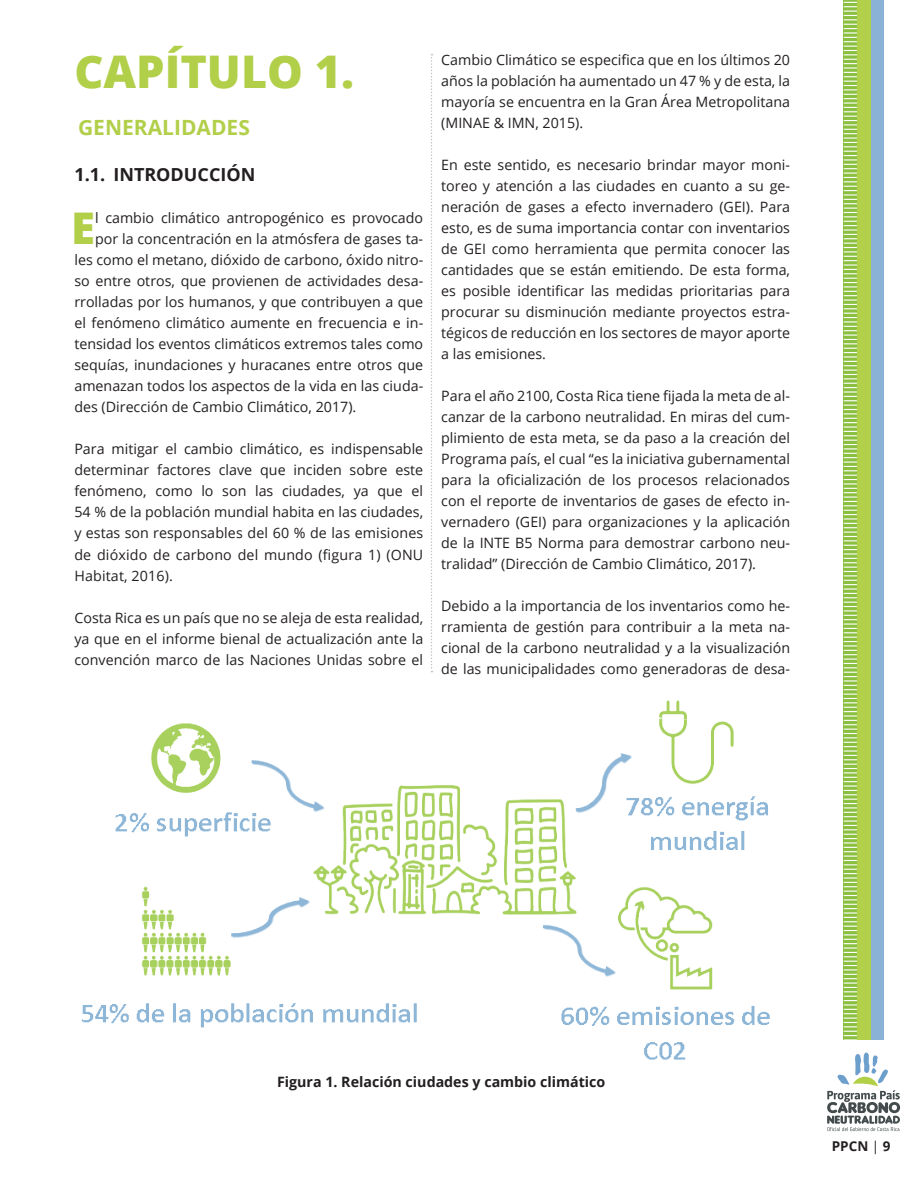
<style>
.page{position:relative;width:918px;height:1188px;background:#fff}
.page>*{position:absolute;margin:0;border:0;box-sizing:border-box;transform-origin:0 0}
.t1{font:800 45px "Open Sans";color:#b1cf49}
.t2{font:800 43.65px "Open Sans";color:#b1cf49}
.t3{font:700 21px "Open Sans";color:#b1cf49}
.t4{font:700 18px "Open Sans";color:#231f20}
.t5{font:14.25px/21px "Open Sans";color:#231f20;text-align:justify}
.t6{font:700 14.25px "Open Sans";color:#231f20}
.t7{font:700 13.5px "Open Sans";color:#231f20}
.s1{font-weight:400}
</style>
<div class="page">
<svg style="left:827px;top:1053px;width:73px;height:78px"></svg>
<div style="left:870px;top:0;width:13px;height:1040px;background:#8ab2d7"></div>
<div style="left:857px;top:0;width:13px;height:1040px;background:#b2d04a"></div>
<svg style="left:844px;top:2px;width:13px;height:1038px"></svg>
<img style="left:81px;top:700px;width:689px;height:360px">
<svg style="left:431px;top:54px;width:2px;height:618px"></svg>
<h1 class="t1" style="left:74px;top:38px;width:281px">CAPÍTULO 1.</h1>
<h3 class="t3" style="left:78px;top:112px;width:173px">GENERALIDADES</h3>
<p class="t4" style="left:74px;top:162px;width:183px">1.1. INTRODUCCIÓN</p>
<h2 class="t2" style="left:71px;top:195px;width:25px">E</h2>
<p class="t5" style="left:95px;top:207px;width:330px">l cambio climático antropogénico es provocado</p>
<p class="t5" style="left:95px;top:228px;width:330px">por la concentración en la atmósfera de gases ta-</p>
<p class="t5" style="left:74px;top:249px;width:350px">les como el metano, dióxido de carbono, óxido nitro-</p>
<p class="t5" style="left:74px;top:270px;width:350px">so entre otros, que provienen de actividades desa-</p>
<p class="t5" style="left:74px;top:291px;width:350px">rrolladas por los humanos, y que contribuyen a que</p>
<p class="t5" style="left:74px;top:312px;width:350px">el fenómeno climático aumente en frecuencia e in-</p>
<p class="t5" style="left:74px;top:333px;width:350px">tensidad los eventos climáticos extremos tales como</p>
<p class="t5" style="left:74px;top:354px;width:350px">sequías, inundaciones y huracanes entre otros que</p>
<p class="t5" style="left:74px;top:375px;width:350px">amenazan todos los aspectos de la vida en las ciuda-</p>
<p class="t5" style="left:74px;top:396px;width:283px">des (Dirección de Cambio Climático, 2017).</p>
<p class="t5" style="left:74px;top:438px;width:350px">Para mitigar el cambio climático, es indispensable determinar factores clave que inciden sobre este fenómeno, como lo son las ciudades, ya que el 54 % de la población mundial habita en las ciudades, y estas son responsables del 60 % de las emisiones de dióxido de carbono del mundo (figura 1) (ONU Habitat, 2016).</p>
<p class="t5" style="left:74px;top:606px;width:350px">Costa Rica es un país que no se aleja de esta realidad, ya que en el informe bienal de actualización ante la convención marco de las Naciones Unidas sobre el</p>
<p class="t5" style="left:441px;top:49px;width:350px">Cambio Climático se especifica que en los últimos 20 años la población ha aumentado un 47 % y de esta, la mayoría se encuentra en la Gran Área Metropolitana (MINAE &amp; IMN, 2015).</p>
<p class="t5" style="left:441px;top:154px;width:350px">En este sentido, es necesario brindar mayor moni&shy;toreo y atención a las ciudades en cuanto a su ge&shy;neración de gases a efecto invernadero (GEI). Para esto, es de suma importancia contar con inventarios de GEI como herramienta que permita conocer las cantidades que se están emitiendo. De esta forma, es posible identificar las medidas prioritarias para procurar su disminución mediante proyectos estra&shy;tégicos de reducción en los sectores de mayor aporte a las emisiones.</p>
<p class="t5" style="left:441px;top:385px;width:350px">Para el año 2100, Costa Rica tiene fijada la meta de al&shy;canzar de la carbono neutralidad. En miras del cum&shy;plimiento de esta meta, se da paso a la creación del Programa país, el cual “es la iniciativa gubernamental para la oficialización de los procesos relacionados con el reporte de inventarios de gases de efecto in&shy;vernadero (GEI) para organizaciones y la aplicación de la INTE B5 Norma para demostrar carbono neu&shy;tralidad” (Dirección de Cambio Climático, 2017).</p>
<p class="t5" style="left:441px;top:595px;width:350px">Debido a la importancia de los inventarios como he&shy;rramienta de gestión para contribuir a la meta na&shy;cional de la carbono neutralidad y a la visualización de las municipalidades como generadoras de desa-</p>
<p class="t6" style="left:277px;top:1072px;width:330px">Figura 1. Relación ciudades y cambio climático</p>
<p class="t7" style="left:832px;top:1136px;width:60px">PPCN <span class="s1">|</span> 9</p>
</div>
